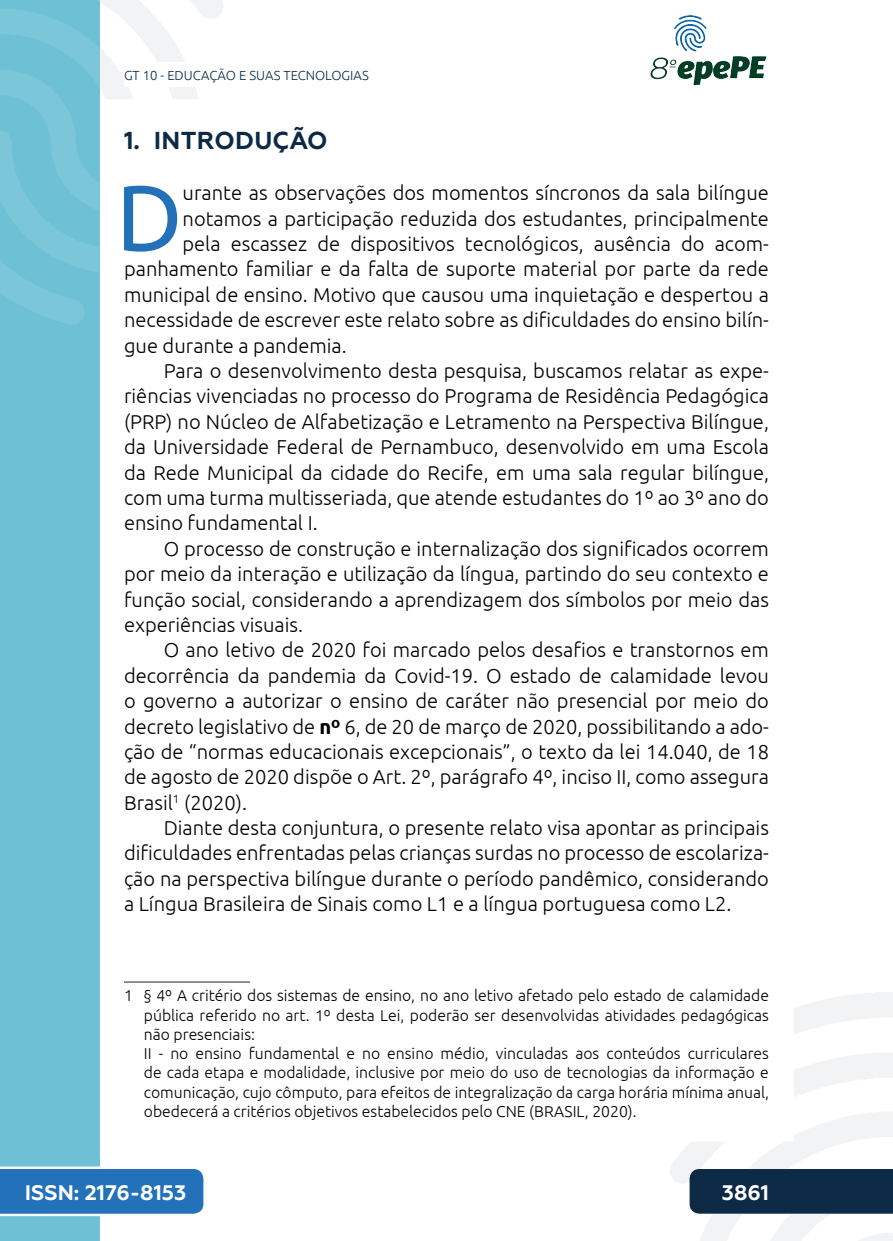
<style>
.page{position:relative;width:893px;height:1241px;background:#fff}
.page>*{position:absolute;margin:0;border:0;box-sizing:border-box;transform-origin:0 0}
._7_CAPITULAR{font:93.27px "Ubuntu";color:#2371b9}
._3_SUBTÍTULO{font:700 24.5px "Geometria";letter-spacing:.01em;color:#0c2a46}
.t1{font:700 21px "Geometria";color:#fff}
._5_CORPO{font:300 20.12px/25.4px "Ubuntu";color:#000;text-align:justify}
._7_CAPITULAR-2{font:300 20.12px "Ubuntu";color:#000}
._12_RODAPE{font:300 15.75px/19.2px "Ubuntu";color:#000;text-align:justify}
.t2{font:300 13.12px "Ubuntu";color:#0c2a46}
.s1{font-weight:700}
</style>
<div class="page">
<svg style="left:670px;top:992px;width:223px;height:248px"></svg>
<svg style="left:99px;top:0;width:124px;height:324px"></svg>
<img style="left:650px;top:15px;width:117px;height:71px">
<div style="left:0;top:0;width:99px;height:1240px;background:#6ec0d5"></div>
<svg style="left:0;top:0;width:99px;height:325px"></svg>
<svg style="left:0;top:1166px;width:203px;height:49px;background:#367dbf"></svg>
<div style="left:690px;top:1168px;width:203px;height:45px;background:#0c2a46"></div>
<div style="left:124px;top:62px;width:516px;height:25px;background:#fff"></div>
<hr style="left:124px;top:981px;width:126px;height:1px;background:#231f20">
<p class="t2" style="left:124px;top:67px;width:246px">GT 10 - EDUCAÇÃO E SUAS TECNOLOGIAS</p>
<p class="_3_SUBTÍTULO" style="left:124px;top:126px;width:205px">1. INTRODUÇÃO</p>
<p class="_7_CAPITULAR" style="left:116px;top:161px;width:68px">D</p>
<p class="_7_CAPITULAR-2" style="left:183px;top:181px;width:588px">urante as observações dos momentos síncronos da sala bilíngue</p>
<p class="_7_CAPITULAR-2" style="left:183px;top:206px;width:588px">notamos a participação reduzida dos estudantes, principalmente</p>
<p class="_7_CAPITULAR-2" style="left:183px;top:232px;width:588px">pela escassez de dispositivos tecnológicos, ausência do acom-</p>
<p class="_7_CAPITULAR-2" style="left:124px;top:257px;width:646px">panhamento familiar e da falta de suporte material por parte da rede</p>
<p class="_7_CAPITULAR-2" style="left:124px;top:282px;width:646px">municipal de ensino. Motivo que causou uma inquietação e despertou a</p>
<p class="_7_CAPITULAR-2" style="left:124px;top:308px;width:646px">necessidade de escrever este relato sobre as dificuldades do ensino bilín-</p>
<p class="_7_CAPITULAR-2" style="left:124px;top:333px;width:224px">gue durante a pandemia.</p>
<p class="_5_CORPO" style="left:124px;top:357px;width:646px;text-indent:40px">Para o desenvolvimento desta pesquisa, buscamos relatar as expe&shy;riências vivenciadas no processo do Programa de Residência Pedagógica (PRP) no Núcleo de Alfabetização e Letramento na Perspectiva Bilíngue, da Universidade Federal de Pernambuco, desenvolvido em uma Escola da Rede Municipal da cidade do Recife, em uma sala regular bilíngue, com uma turma multisseriada, que atende estudantes do 1º ao 3º ano do ensino fundamental I.</p>
<p class="_5_CORPO" style="left:124px;top:535px;width:646px;text-indent:40px">O processo de construção e internalização dos significados ocorrem por meio da interação e utilização da língua, partindo do seu contexto e função social, considerando a aprendizagem dos símbolos por meio das experiências visuais.</p>
<p class="_5_CORPO" style="left:124px;top:637px;width:646px;text-indent:40px">O ano letivo de 2020 foi marcado pelos desafios e transtornos em decorrência da pandemia da Covid-19. O estado de calamidade levou o governo a autorizar o ensino de caráter não presencial por meio do decreto legislativo de <span class="s1">nº</span> 6, de 20 de março de 2020, possibilitando a ado&shy;ção de “normas educacionais excepcionais”, o texto da lei 14.040, de 18 de agosto de 2020 dispõe o Art. 2º, parágrafo 4º, inciso II, como assegura Brasil<sup>1</sup> (2020).</p>
<p class="_5_CORPO" style="left:124px;top:814px;width:646px;text-indent:40px">Diante desta conjuntura, o presente relato visa apontar as principais dificuldades enfrentadas pelas crianças surdas no processo de escolariza&shy;ção na perspectiva bilíngue durante o período pandêmico, considerando a Língua Brasileira de Sinais como L1 e a língua portuguesa como L2.</p>
<p class="_12_RODAPE" style="left:144px;top:985px;width:627px;text-indent:-20px">1 § 4º A critério dos sistemas de ensino, no ano letivo afetado pelo estado de calamidade pública referido no art. 1º desta Lei, poderão ser desenvolvidas atividades pedagógicas não presenciais:</p>
<p class="_12_RODAPE" style="left:144px;top:1043px;width:627px">II - no ensino fundamental e no ensino médio, vinculadas aos conteúdos curriculares de cada etapa e modalidade, inclusive por meio do uso de tecnologias da informação e comunicação, cujo cômputo, para efeitos de integralização da carga horária mínima anual, obedecerá a critérios objetivos estabelecidos pelo CNE (BRASIL, 2020).</p>
<p class="t1" style="left:25px;top:1179px;width:163px">ISSN: 2176-8153</p>
<p class="t1" style="left:722px;top:1179px;width:49px">3861</p>
</div>
